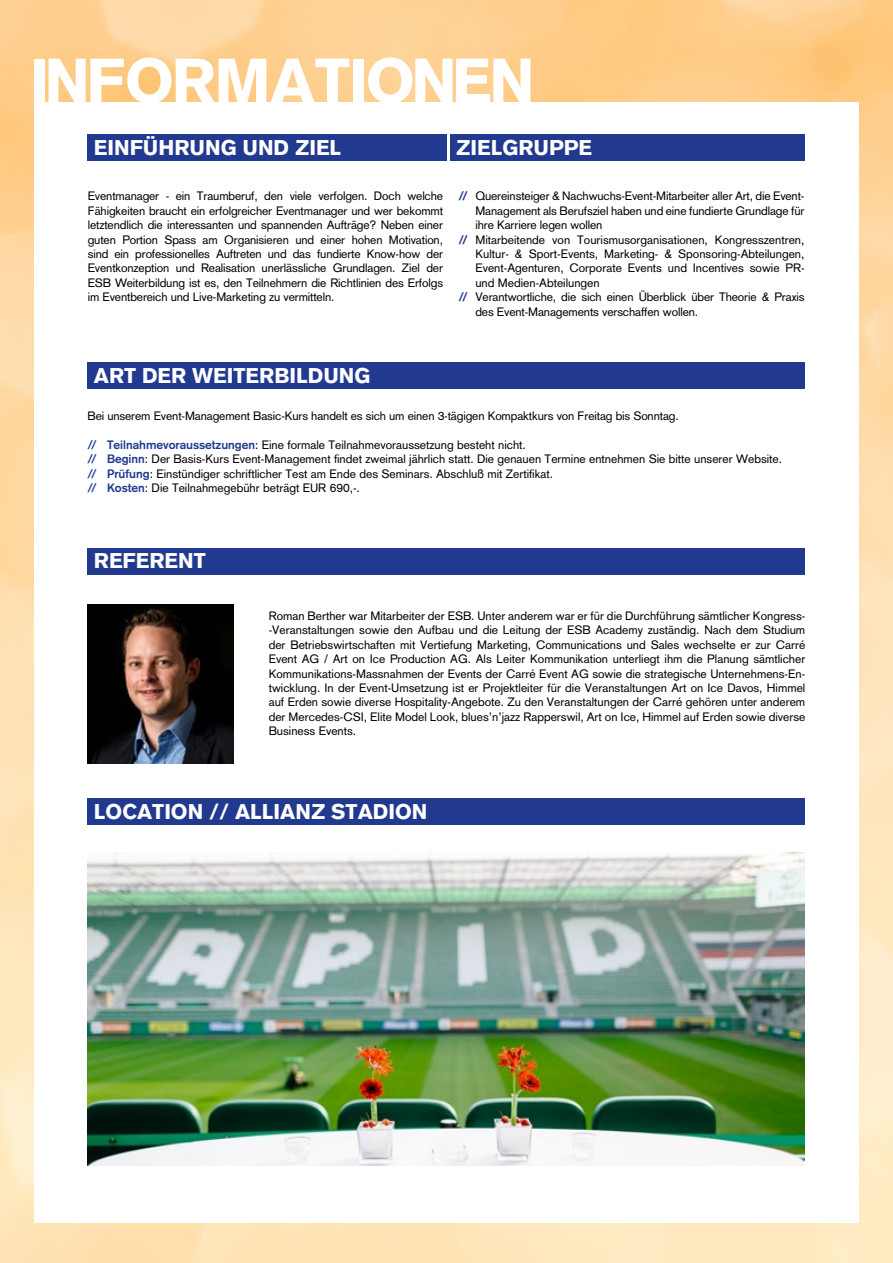
<style>
.page{position:relative;width:893px;height:1263px;background:#fff}
.page>*{position:absolute;margin:0;border:0;box-sizing:border-box;transform-origin:0 0}
.t1{font:900 61.5px "Akzidenz Grotesk";letter-spacing:-.04em;color:#fff}
.t2{font:900 21px "Akzidenz Grotesk";color:#fff}
.t3{font:12px/14.4px "Akzidenz Grotesk";color:#000}
.t4{font:900 12px "Akzidenz Grotesk";color:#213a8f}
.s1{font-weight:700;color:#213a8f}
</style>
<div class="page">
<div style="left:450px;top:134px;width:355px;height:27px;background:#213a8f"></div>
<div style="left:87px;top:134px;width:360px;height:27px;background:#213a8f"></div>
<div style="left:87px;top:362px;width:718px;height:27px;background:#213a8f"></div>
<div style="left:87px;top:548px;width:718px;height:26px;background:#213a8f"></div>
<div style="left:88px;top:798px;width:717px;height:27px;background:#213a8f"></div>
<img style="left:87px;top:604px;width:147px;height:159px">
<img style="left:88px;top:853px;width:716px;height:312px">
<h1 class="t1" style="left:30px;top:44px;width:506px">INFORMATIONEN</h1>
<h2 class="t2" style="left:94px;top:134px;width:249px">EINFÜHRUNG UND ZIEL</h2>
<h2 class="t2" style="left:456px;top:134px;width:138px">ZIELGRUPPE</h2>
<p class="t3" style="left:88px;top:189px;width:357px;text-align:justify">Eventmanager - ein Traumberuf, den viele verfolgen. Doch welche Fähigkeiten braucht ein erfolgreicher Eventmanager und wer bekommt letztendlich die interessanten und spannenden Aufträge? Neben einer guten Portion Spass am Organisieren und einer hohen Motivation, sind ein professionelles Auftreten und das fundierte Know-how der Eventkonzeption und Realisation unerlässliche Grundlagen. Ziel der ESB Weiterbildung ist es, den Teilnehmern die Richtlinien des Erfolgs im Eventbereich und Live-Marketing zu vermitteln.</p>
<p class="t4" style="left:458px;top:189px;width:11px">//</p>
<p class="t4" style="left:458px;top:232px;width:11px">//</p>
<p class="t3" style="left:475px;top:189px;width:331px">Quereinsteiger &amp; Nachwuchs-Event-Mitarbeiter aller Art, die Event-Management als Berufsziel haben und eine fundierte Grundlage für ihre Karriere legen wollen<br>Mitarbeitende von Tourismusorganisationen, Kongresszentren, Kultur- &amp; Sport-Events, Marketing- &amp; Sponsoring-Abteilungen, Event-Agenturen, Corporate Events und Incentives sowie PR&shy;und Medien-Abteilungen<br>Verantwortliche, die sich einen Überblick über Theorie &amp; Praxis des Event-Managements verschaffen wollen.</p>
<p class="t4" style="left:458px;top:290px;width:11px">//</p>
<h2 class="t2" style="left:94px;top:363px;width:278px">ART DER WEITERBILDUNG</h2>
<p class="t3" style="left:88px;top:409px;width:593px">Bei unserem Event-Management Basic-Kurs handelt es sich um einen 3-tägigen Kompaktkurs von Freitag bis Sonntag.</p>
<p class="t3" style="left:88px;top:438px;width:696px"><span class="s1">// Teilnahmevoraussetzungen</span>: Eine formale Teilnahmevoraussetzung besteht nicht.<br><span class="s1">// Beginn</span>: Der Basis-Kurs Event-Management findet zweimal jährlich statt. Die genauen Termine entnehmen Sie bitte unserer Website. <span class="s1">// Prüfung</span>: Einstündiger schriftlicher Test am Ende des Seminars. Abschluß mit Zertifikat.<br><span class="s1">// Kosten</span>: Die Teilnahmegebühr beträgt EUR 690,-.</p>
<h2 class="t2" style="left:94px;top:548px;width:113px">REFERENT</h2>
<p class="t3" style="left:269px;top:609px;width:538px;text-align:justify">Roman Berther war Mitarbeiter der ESB. Unter anderem war er für die Durchführung sämtlicher Kongress--Veranstaltungen sowie den Aufbau und die Leitung der ESB Academy zuständig. Nach dem Studium der Betriebswirtschaften mit Vertiefung Marketing, Communications und Sales wechselte er zur Carré Event AG / Art on Ice Production AG. Als Leiter Kommunikation unterliegt ihm die Planung sämtlicher Kommunikations-Massnahmen der Events der Carré Event AG sowie die strategische Unternehmens-En&shy;twicklung. In der Event-Umsetzung ist er Projektleiter für die Veranstaltungen Art on Ice Davos, Himmel auf Erden sowie diverse Hospitality-Angebote. Zu den Veranstaltungen der Carré gehören unter anderem der Mercedes-CSI, Elite Model Look, blues’n’jazz Rapperswil, Art on Ice, Himmel auf Erden sowie diverse Business Events.</p>
<h2 class="t2" style="left:94px;top:798px;width:335px">LOCATION // ALLIANZ STADION</h2>
</div>
